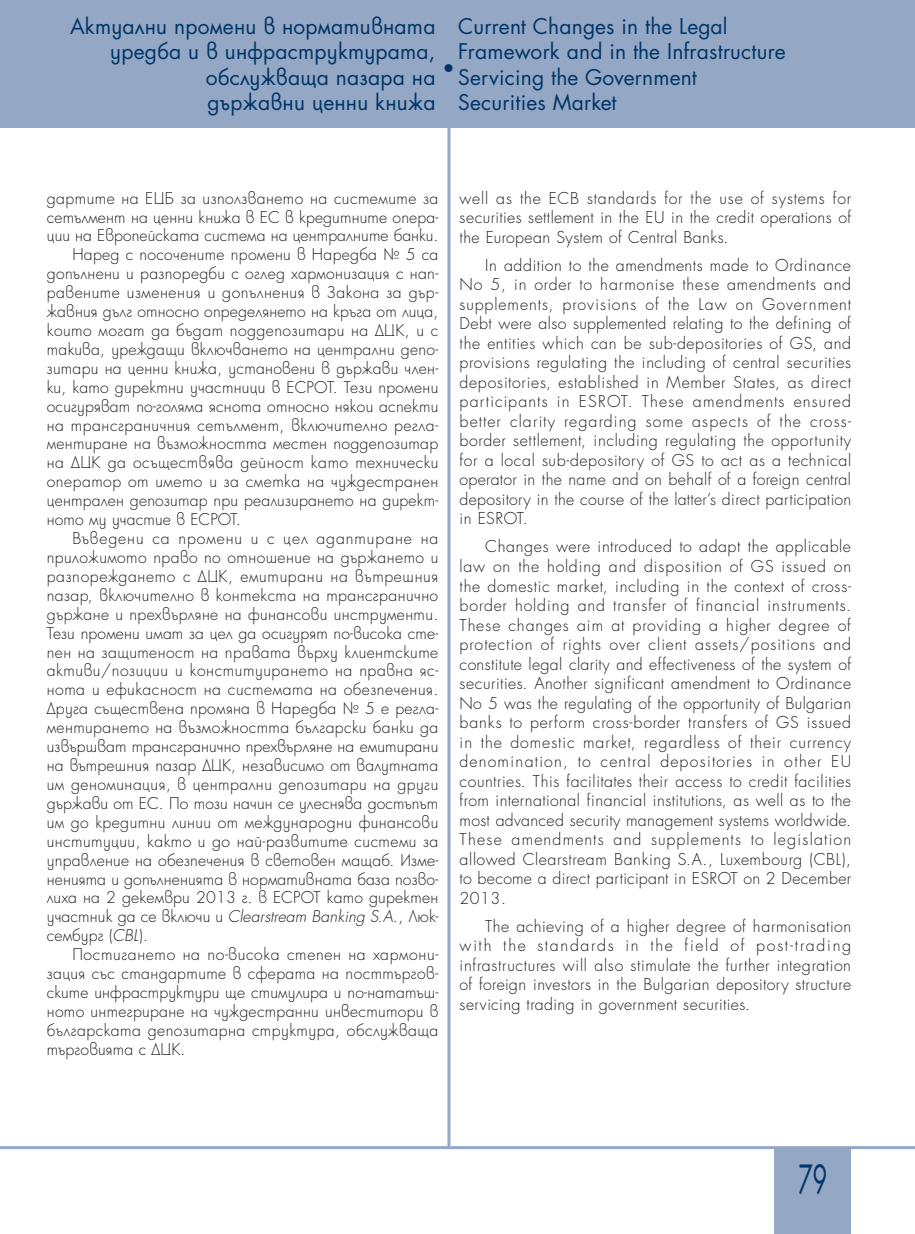
<style>
.page{position:relative;width:915px;height:1234px;background:#fff}
.page>*{position:absolute;margin:0;border:0;box-sizing:border-box;transform-origin:0 0}
.t1{font:39px "SP Futur";color:#003667;scale:.6 1}
.t2{font:21px/25.5px "SP Futur";letter-spacing:.01em;color:#003667}
.Body_text__e{font:300 15.9px/19.5px "SP Futur";letter-spacing:.025em;color:#231f20;text-align:justify}
.Body_text__b{font:300 15.75px/18.9px "SP Futur";letter-spacing:.01em;color:#231f20;text-align:justify}
.s1{font-style:italic}
</style>
<div class="page">
<div style="left:0;top:0;width:914px;height:127px;background:#94a7c5"></div>
<hr style="left:0;top:1145px;width:914px;height:3px;background:#94a7c5">
<hr style="left:447px;top:128px;width:3px;height:1020px;background:#94a7c5">
<div style="left:774px;top:1147px;width:76px;height:86px;background:#94a7c5"></div>
<p class="t2" style="left:110px;top:13px;width:618px;text-indent:-40px">Актуални промени в нормативната Current Changes in the Legal уредба и в инфраструктурата,</p>
<p class="t2" style="left:442px;top:55px;width:14px">•</p>
<p class="t2" style="left:206px;top:39px;width:581px;text-indent:252px">Framework and in the Infrastructure обслужваща пазара на Servicing the Government държавни ценни книжа Securities Market</p>
<p class="Body_text__b" style="left:47px;top:188px;width:393px">дартите на ЕЦБ за използването на системите за сетълмент на ценни книжа в ЕС в кредитните опера&shy;ции на Европейската система на централните банки.</p>
<p class="Body_text__b" style="left:47px;top:245px;width:393px;text-indent:26px">Наред с посочените промени в Наредба № 5 са допълнени и разпоредби с оглед хармонизация с нап&shy;равените изменения и допълнения в Закона за дър&shy;жавния дълг относно определянето на кръга от лица, които могат да бъдат поддепозитари на ДЦК, и с такива, уреждащи включването на централни депо&shy;зитари на ценни книжа, установени в държави член&shy;ки, като директни участници в ЕСРОТ. Тези промени осигуряват по-голяма яснота относно някои аспекти на трансграничния сетълмент, включително регла&shy;ментиране на възможността местен поддепозитар на ДЦК да осъществява дейност като технически оператор от името и за сметка на чуждестранен централен депозитар при реализирането на директ&shy;ното му участие в ЕСРОТ.</p>
<p class="Body_text__b" style="left:47px;top:529px;width:393px;text-indent:26px">Въведени са промени и с цел адаптиране на приложимото право по отношение на държането и разпореждането с ДЦК, емитирани на вътрешния пазар, включително в контекста на трансгранично държане и прехвърляне на финансови инструменти.<br>Тези промени имат за цел да осигурят по-висока сте&shy;пен на защитеност на правата върху клиентските активи/позиции и конституирането на правна яс&shy;нота и ефикасност на системата на обезпечения.<br>Друга съществена промяна в Наредба № 5 е регла&shy;ментирането на възможността български банки да извършват трансгранично прехвърляне на емитирани на вътрешния пазар ДЦК, независимо от валутната им деноминация, в централни депозитари на други държави от ЕС. По този начин се улеснява достъпът им до кредитни линии от международни финансови институции, както и до най-развитите системи за управление на обезпечения в световен мащаб. Изме&shy;ненията и допълненията в нормативната база позво&shy;лиха на 2 декември 2013 г. в ЕСРОТ като директен участник да се включи и <span class="s1">Clearstream Banking S.A.</span>, Люк&shy;сембург (<span class="s1">CBL</span>).</p>
<p class="Body_text__b" style="left:47px;top:944px;width:393px;text-indent:26px">Постигането на по-висока степен на хармони&shy;зация със стандартите в сферата на посттъргов&shy;ските инфраструктури ще стимулира и по-нататъш&shy;ното интегриране на чуждестранни инвеститори в българската депозитарна структура, обслужваща търговията с ДЦК.</p>
<p class="Body_text__e" style="left:459px;top:188px;width:393px">well as the ECB standards for the use of systems for securities settlement in the EU in the credit operations of the European System of Central Banks.</p>
<p class="Body_text__e" style="left:459px;top:255px;width:393px;text-indent:26px">In addition to the amendments made to Ordinance No 5, in order to harmonise these amendments and supplements, provisions of the Law on Government Debt were also supplemented relating to the defining of the entities which can be sub-depositories of GS, and provisions regulating the including of central securities depositories, established in Member States, as direct participants in ESROT. These amendments ensured better clarity regarding some aspects of the cross&shy;border settlement, including regulating the opportunity for a local sub-depository of GS to act as a technical operator in the name and on behalf of a foreign central depository in the course of the latter’s direct participation in ESROT.</p>
<p class="Body_text__e" style="left:459px;top:537px;width:393px;text-indent:26px">Changes were introduced to adapt the applicable law on the holding and disposition of GS issued on the domestic market, including in the context of cross&shy;border holding and transfer of financial instruments.<br>These changes aim at providing a higher degree of protection of rights over client assets/positions and constitute legal clarity and effectiveness of the system of securities. Another significant amendment to Ordinance No 5 was the regulating of the opportunity of Bulgarian banks to perform cross-border transfers of GS issued in the domestic market, regardless of their currency denomination, to central depositories in other EU countries. This facilitates their access to credit facilities from international financial institutions, as well as to the most advanced security management systems worldwide.<br>These amendments and supplements to legislation allowed Clearstream Banking S.A., Luxembourg (CBL), to become a direct participant in ESROT on 2 December 2013.</p>
<p class="Body_text__e" style="left:459px;top:916px;width:393px;text-indent:26px">The achieving of a higher degree of harmonisation with the standards in the field of post-trading infrastructures will also stimulate the further integration of foreign investors in the Bulgarian depository structure servicing trading in government securities.</p>
<h1 class="t1" style="left:798px;top:1153px;width:50px">79</h1>
</div>
